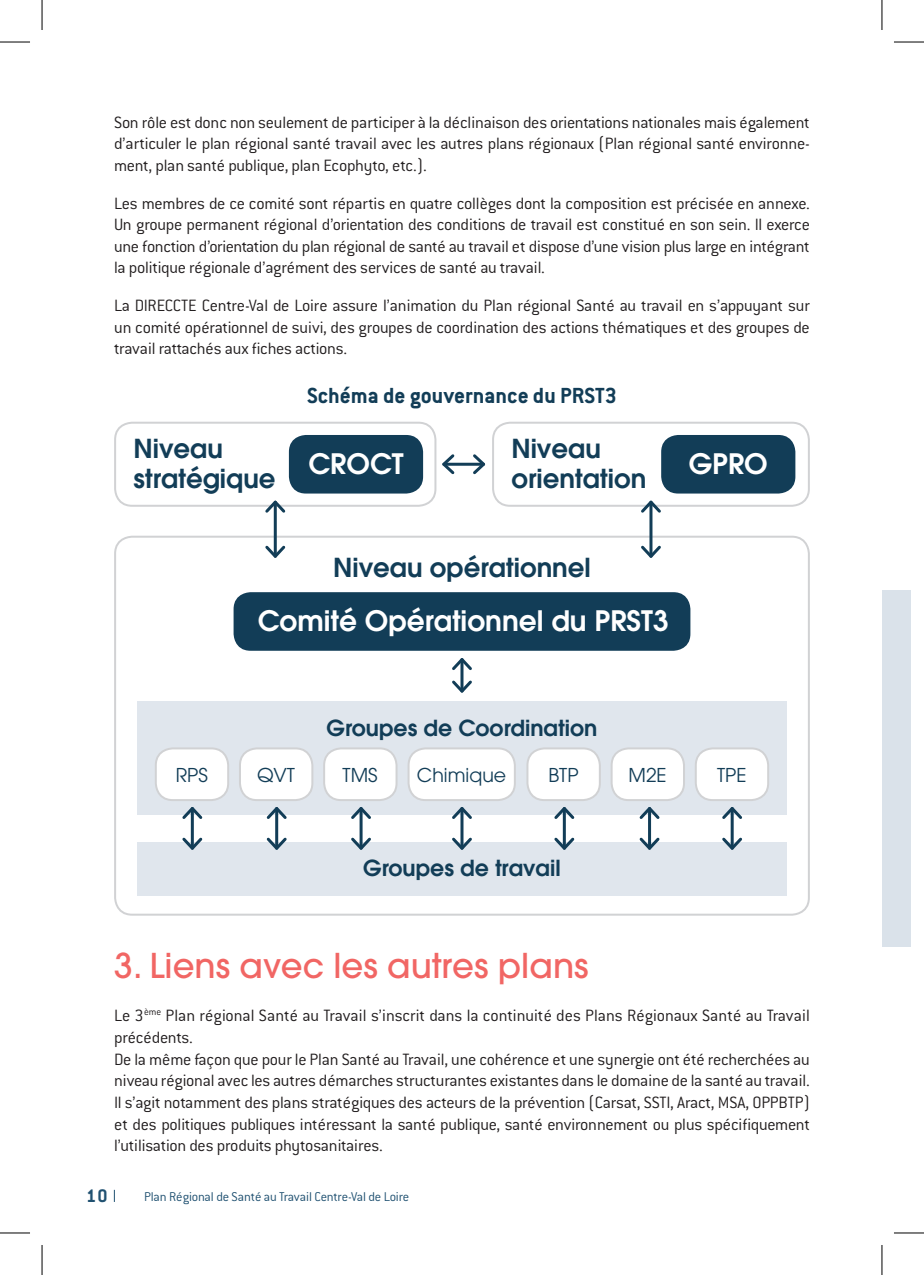
<style>
.page{position:relative;width:924px;height:1275px;background:#fff}
.page>*{position:absolute;margin:0;border:0;box-sizing:border-box;transform-origin:0 0}
.t1{font:500 34px "Avant Garde";color:#f16664}
.t2{font:600 28px "Avant Garde";color:#fff}
.t3{font:600 26px/30px "Avant Garde";color:#123d57}
.t4{font:700 24px "Conduit ITC";color:#123d57}
.t5{font:600 22px "Avant Garde";color:#123d57}
.t6{font:700 20px "Conduit ITC";color:#205171}
.t7{font:19px "Avant Garde";color:#123d57}
.t8{font:300 18px/21.6px "Conduit ITC";letter-spacing:-.015em;color:#231f20;text-align:justify}
.t9{font:300 14px "Conduit ITC";letter-spacing:-.01em;color:#205171}
</style>
<div class="page">
<svg style="left:114px;top:1189px;width:1px;height:13px"></svg>
<div style="left:881px;top:591px;width:28px;height:356px;background:#dae2ea"></div>
<div style="left:114px;top:536px;width:695px;height:379px;border:2px solid #d1d2d4;border-radius:17px"></div>
<div style="left:114px;top:422px;width:322px;height:85px;border:2px solid #d1d2d4;border-radius:17px"></div>
<div style="left:289px;top:435px;width:134px;height:58px;background:#123d57;border-radius:17px"></div>
<div style="left:492px;top:422px;width:317px;height:85px;border:2px solid #d1d2d4;border-radius:17px"></div>
<div style="left:661px;top:435px;width:134px;height:58px;background:#123d57;border-radius:17px"></div>
<div style="left:233px;top:592px;width:457px;height:59px;background:#123d57;border-radius:17px"></div>
<hr style="left:649px;top:502px;width:3px;height:54px;background:#123d57">
<svg style="left:638px;top:500px;width:25px;height:15px"></svg>
<svg style="left:641px;top:543px;width:20px;height:15px"></svg>
<hr style="left:274px;top:502px;width:3px;height:54px;background:#123d57">
<svg style="left:262px;top:500px;width:26px;height:15px"></svg>
<svg style="left:265px;top:543px;width:21px;height:15px"></svg>
<svg style="left:452px;top:658px;width:20px;height:35px"></svg>
<hr style="left:443px;top:463px;width:40px;height:3px;background:#123d57">
<svg style="left:442px;top:454px;width:15px;height:21px"></svg>
<svg style="left:470px;top:454px;width:16px;height:21px"></svg>
<div style="left:137px;top:701px;width:649px;height:113px;background:#e0e6ed"></div>
<div style="left:156px;top:748px;width:72px;height:52px;background:#fff;border-radius:17px"></div>
<div style="left:155px;top:747px;width:74px;height:54px;border:2px solid #d1d2d4;border-radius:17px"></div>
<div style="left:527px;top:748px;width:72px;height:52px;background:#fff;border-radius:17px"></div>
<div style="left:526px;top:747px;width:74px;height:54px;border:2px solid #d1d2d4;border-radius:17px"></div>
<div style="left:240px;top:748px;width:72px;height:52px;background:#fff;border-radius:17px"></div>
<div style="left:239px;top:747px;width:74px;height:54px;border:2px solid #d1d2d4;border-radius:17px"></div>
<div style="left:611px;top:748px;width:72px;height:52px;background:#fff;border-radius:17px"></div>
<div style="left:610px;top:747px;width:74px;height:54px;border:2px solid #d1d2d4;border-radius:17px"></div>
<div style="left:324px;top:748px;width:72px;height:52px;background:#fff;border-radius:17px"></div>
<div style="left:323px;top:747px;width:74px;height:54px;border:2px solid #d1d2d4;border-radius:17px"></div>
<div style="left:695px;top:748px;width:72px;height:52px;background:#fff;border-radius:17px"></div>
<div style="left:694px;top:747px;width:74px;height:54px;border:2px solid #d1d2d4;border-radius:17px"></div>
<div style="left:408px;top:748px;width:106px;height:52px;background:#fff;border-radius:17px"></div>
<div style="left:407px;top:747px;width:108px;height:54px;border:2px solid #d1d2d4;border-radius:17px"></div>
<div style="left:137px;top:842px;width:649px;height:54px;background:#e0e6ed"></div>
<hr style="left:191px;top:808px;width:3px;height:40px;background:#123d57">
<svg style="left:179px;top:807px;width:26px;height:14px"></svg>
<svg style="left:182px;top:835px;width:21px;height:15px"></svg>
<hr style="left:275px;top:808px;width:3px;height:40px;background:#123d57">
<svg style="left:264px;top:807px;width:25px;height:14px"></svg>
<svg style="left:266px;top:835px;width:21px;height:15px"></svg>
<hr style="left:359px;top:808px;width:3px;height:40px;background:#123d57">
<svg style="left:348px;top:807px;width:25px;height:14px"></svg>
<svg style="left:351px;top:835px;width:20px;height:15px"></svg>
<hr style="left:460px;top:808px;width:3px;height:40px;background:#123d57">
<svg style="left:449px;top:807px;width:25px;height:14px"></svg>
<svg style="left:452px;top:835px;width:20px;height:15px"></svg>
<hr style="left:562px;top:808px;width:3px;height:40px;background:#123d57">
<svg style="left:551px;top:807px;width:25px;height:14px"></svg>
<svg style="left:554px;top:835px;width:21px;height:15px"></svg>
<hr style="left:647px;top:808px;width:3px;height:40px;background:#123d57">
<svg style="left:636px;top:807px;width:26px;height:14px"></svg>
<svg style="left:639px;top:835px;width:21px;height:15px"></svg>
<hr style="left:730px;top:808px;width:3px;height:40px;background:#123d57">
<svg style="left:719px;top:807px;width:25px;height:14px"></svg>
<svg style="left:722px;top:835px;width:20px;height:15px"></svg>
<hr style="left:0;top:42px;width:30px;height:1px;background:#000">
<hr style="left:893px;top:42px;width:30px;height:1px;background:#000">
<hr style="left:0;top:1232px;width:30px;height:1px;background:#000">
<hr style="left:893px;top:1232px;width:30px;height:1px;background:#000">
<hr style="left:42px;top:0;width:1px;height:30px;background:#000">
<hr style="left:42px;top:1245px;width:1px;height:30px;background:#000">
<hr style="left:881px;top:0;width:1px;height:30px;background:#000">
<hr style="left:881px;top:1245px;width:1px;height:30px;background:#000">
<p class="t8" style="left:114px;top:111px;width:697px">Son rôle est donc non seulement de participer à la déclinaison des orientations nationales mais également d’articuler le plan régional santé travail avec les autres plans régionaux (Plan régional santé environne&shy;ment, plan santé publique, plan Ecophyto, etc.).</p>
<p class="t8" style="left:114px;top:192px;width:697px">Les membres de ce comité sont répartis en quatre collèges dont la composition est précisée en annexe.<br>Un groupe permanent régional d’orientation des conditions de travail est constitué en son sein. Il exerce une fonction d’orientation du plan régional de santé au travail et dispose d’une vision plus large en intégrant la politique régionale d’agrément des services de santé au travail.</p>
<p class="t8" style="left:114px;top:295px;width:697px">La DIRECCTE Centre-Val de Loire assure l’animation du Plan régional Santé au travail en s’appuyant sur un comité opérationnel de suivi, des groupes de coordination des actions thématiques et des groupes de travail rattachés aux fiches actions.</p>
<h3 class="t3" style="left:133px;top:433px;width:143px">Niveau stratégique</h3>
<h3 class="t4" style="left:307px;top:382px;width:311px">Schéma de gouvernance du PRST3</h3>
<h2 class="t2" style="left:308px;top:445px;width:97px">CROCT</h2>
<h3 class="t3" style="left:511px;top:432px;width:136px">Niveau orientation</h3>
<h2 class="t2" style="left:688px;top:445px;width:80px">GPRO</h2>
<h3 class="t3" style="left:333px;top:552px;width:259px">Niveau opérationnel</h3>
<h2 class="t2" style="left:257px;top:602px;width:412px">Comité Opérationnel du PRST3</h2>
<p class="t5" style="left:326px;top:713px;width:272px">Groupes de Coordination</p>
<p class="t7" style="left:176px;top:763px;width:34px">RPS</p>
<p class="t7" style="left:257px;top:763px;width:39px">QVT</p>
<p class="t7" style="left:342px;top:763px;width:37px">TMS</p>
<p class="t7" style="left:417px;top:763px;width:91px">Chimique</p>
<p class="t7" style="left:548px;top:763px;width:32px">BTP</p>
<p class="t7" style="left:628px;top:763px;width:40px">M2E</p>
<p class="t7" style="left:716px;top:763px;width:31px">TPE</p>
<p class="t5" style="left:363px;top:854px;width:199px">Groupes de travail</p>
<h1 class="t1" style="left:114px;top:945px;width:476px">3. Liens avec les autres plans</h1>
<p class="t8" style="left:114px;top:1005px;width:697px;text-align:left">Le 3<sup>ème</sup> Plan régional Santé au Travail s’inscrit dans la continuité des Plans Régionaux Santé au Travail précédents.<br>De la même façon que pour le Plan Santé au Travail, une cohérence et une synergie ont été recherchées au niveau régional avec les autres démarches structurantes existantes dans le domaine de la santé au travail.<br>Il s’agit notamment des plans stratégiques des acteurs de la prévention (Carsat, SSTI, Aract, MSA, OPPBTP) et des politiques publiques intéressant la santé publique, santé environnement ou plus spécifiquement l’utilisation des produits phytosanitaires.</p>
<p class="t6" style="left:86px;top:1184px;width:23px">10</p>
<p class="t9" style="left:144px;top:1189px;width:267px">Plan Régional de Santé au Travail Centre-Val de Loire</p>
</div>
